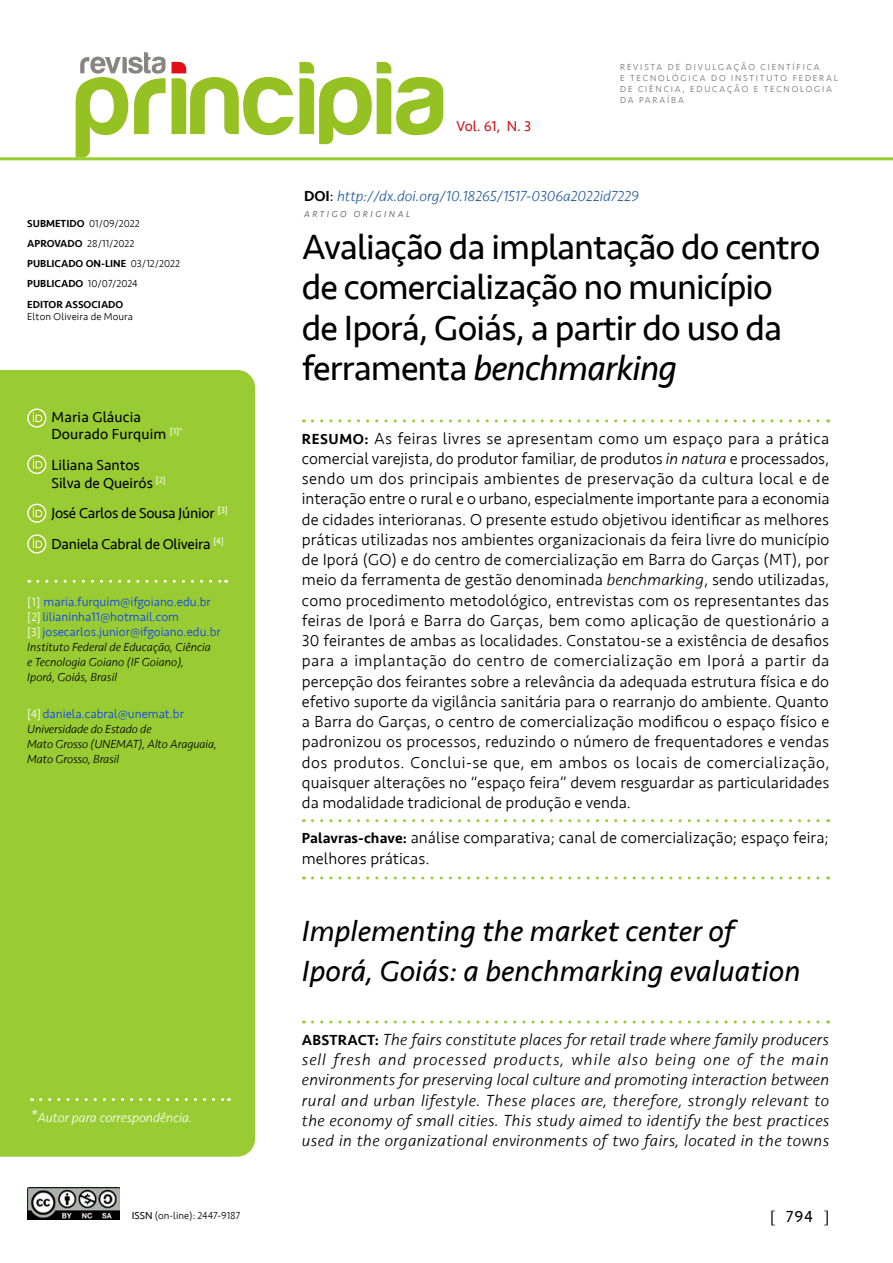
<style>
.page{position:relative;width:893px;height:1263px;background:#fff}
.page>*{position:absolute;margin:0;border:0;box-sizing:border-box;transform-origin:0 0}
.t1{font:36px/40.5px "Seravek";letter-spacing:-.025em;color:#000}
.t2{font:italic 30px/40.5px "Seravek";color:#000}
.t3{font:300 16.5px/20.2px "Seravek";color:#000;text-align:justify}
.t4{font:italic 300 16.5px/20.2px "Seravek";letter-spacing:.025em;color:#000;text-align:justify}
.t5{font:16.5px "Seravek";color:#000}
.t6{font:15px/16.5px "Seravek";letter-spacing:-.005em;color:#000}
.t7{font:italic 300 15px "Seravek";color:#275b9b}
.t8{font:14.7px "Seravek";color:#cd1719}
.t9{font:italic 300 13.5px "Seravek";color:#fff}
.t10{font:300 12.75px/15px "Seravek";color:#0d42eb}
.t11{font:italic 300 12px/15px "Seravek";letter-spacing:-.005em;color:#000}
.t12{font:500 10.5px/20.2px "Seravek";color:#000}
.t13{font:300 10.5px "Seravek";letter-spacing:.005em;color:#000}
.t14{font:300 9px/10.8px "Seravek";letter-spacing:.2em;color:#706f6f}
.t15{font:italic 9px "Seravek";letter-spacing:.285em;color:#706f6f}
.s1{font-weight:300}
.s2{font-size:12px;color:#fff}
.s3{font-size:18px}
.s4{font-weight:400}
.s5{font-weight:500;font-style:normal;color:#000}
.s6{font-weight:400;font-style:normal;color:#000}
.s7{font-style:italic}
.s8{font-weight:500;font-size:15px}
.s9{font-weight:500;font-style:normal;font-size:15px}
.s10{font-family:"Times New Roman"}
</style>
<div class="page">
<div style="left:0;top:370px;width:255px;height:787px;background:#9c3"></div>
<svg style="left:172px;top:62px;width:271px;height:82px"></svg>
<svg style="left:76px;top:52px;width:90px;height:105px"></svg>
<img style="left:28px;top:1187px;width:91px;height:32px">
<svg style="left:41px;top:1098px;width:188px;height:3px"></svg>
<svg style="left:312px;top:419px;width:517px;height:3px"></svg>
<svg style="left:312px;top:819px;width:517px;height:3px"></svg>
<svg style="left:312px;top:876px;width:517px;height:3px"></svg>
<svg style="left:312px;top:1020px;width:517px;height:3px"></svg>
<svg style="left:27px;top:408px;width:20px;height:21px"></svg>
<svg style="left:27px;top:455px;width:20px;height:20px"></svg>
<svg style="left:27px;top:504px;width:20px;height:20px"></svg>
<svg style="left:27px;top:534px;width:20px;height:21px"></svg>
<svg style="left:38px;top:580px;width:189px;height:3px"></svg>
<hr style="left:0;top:157px;width:893px;height:3px;background:#9c3">
<p class="t12" style="left:27px;top:213px;width:154px">SUBMETIDO <span class="s1">01/09/2022<br></span>APROVADO <span class="s1">28/11/2022<br></span>PUBLICADO ON-LINE <span class="s1">03/12/2022<br></span>PUBLICADO <span class="s1">10/07/2024<br></span>EDITOR ASSOCIADO</p>
<p class="t13" style="left:27px;top:311px;width:107px">Elton Oliveira de Moura</p>
<p class="t6" style="left:52px;top:409px;width:133px">Maria Gláucia<br>Dourado Furquim <sup>[1]*</sup></p>
<p class="t6" style="left:52px;top:455px;width:116px;line-height:18px">Liliana Santos<br>Silva de Queirós <sup>[2]</sup></p>
<p class="t6" style="left:52px;top:498px;width:178px;line-height:30.8px">José Carlos de Sousa Júnior <sup>[3]<br></sup>Daniela Cabral de Oliveira <sup>[4]</sup></p>
<p class="t10" style="left:27px;top:594px;width:195px"><span class="s2">[1]</span> maria.furquim@ifgoiano.edu.br <span class="s2">[2]</span> lilianinha11@hotmail.com<br><span class="s2">[3]</span> josecarlos.junior@ifgoiano.edu.br</p>
<p class="t11" style="left:27px;top:640px;width:185px">Instituto Federal de Educação, Ciência e Tecnologia Goiano (IF Goiano),<br>Iporá, Goiás, Brasil</p>
<p class="t10" style="left:27px;top:706px;width:158px"><span class="s2">[4]</span> daniela.cabral@unemat.br</p>
<p class="t11" style="left:27px;top:721px;width:191px">Universidade do Estado de<br>Mato Grosso (UNEMAT), Alto Araguaia,<br>Mato Grosso, Brasil</p>
<p class="t9" style="left:30px;top:1110px;width:164px"><span class="s3">*</span>Autor para correspondência.</p>
<p class="t13" style="left:132px;top:1210px;width:110px"><span class="s4">ISSN</span> (on-line): 2447-9187</p>
<p class="t8" style="left:456px;top:115px;width:76px">Vol. 61, N. 3</p>
<p class="t14" style="left:620px;top:62px;width:219px">REVISTA DE DIVULGAÇÃO CIENTÍFICA<br>E TECNOLÓGICA DO INSTITUTO FEDERAL<br>DE CIÊNCIA, EDUCAÇÃO E TECNOLOGIA<br>DA PARAÍBA</p>
<p class="t7" style="left:304px;top:187px;width:336px"><span class="s5">DOI</span><span class="s6">:</span> http://dx.doi.org/10.18265/1517-0306a2022id7229</p>
<h1 class="t1" style="left:302px;top:226px;width:520px">Avaliação da implantação do centro de comercialização no município<br>de Iporá, Goiás, a partir do uso da ferramenta <span class="s7">benchmarking</span></h1>
<p class="t15" style="left:304px;top:207px;width:108px">ARTIGO ORIGINAL</p>
<p class="t3" style="left:302px;top:428px;width:529px"><span class="s8">RESUMO:</span> As feiras livres se apresentam como um espaço para a prática comercial varejista, do produtor familiar, de produtos <span class="s7">in natura</span> e processados, sendo um dos principais ambientes de preservação da cultura local e de interação entre o rural e o urbano, especialmente importante para a economia de cidades interioranas. O presente estudo objetivou identificar as melhores práticas utilizadas nos ambientes organizacionais da feira livre do município de Iporá (GO) e do centro de comercialização em Barra do Garças (MT), por meio da ferramenta de gestão denominada <span class="s7">benchmarking</span>, sendo utilizadas, como procedimento metodológico, entrevistas com os representantes das feiras de Iporá e Barra do Garças, bem como aplicação de questionário a 30 feirantes de ambas as localidades. Constatou-se a existência de desafios para a implantação do centro de comercialização em Iporá a partir da percepção dos feirantes sobre a relevância da adequada estrutura física e do efetivo suporte da vigilância sanitária para o rearranjo do ambiente. Quanto a Barra do Garças, o centro de comercialização modificou o espaço físico e padronizou os processos, reduzindo o número de frequentadores e vendas dos produtos. Conclui-se que, em ambos os locais de comercialização, quaisquer alterações no “espaço feira” devem resguardar as particularidades da modalidade tradicional de produção e venda.</p>
<p class="t3" style="left:302px;top:828px;width:528px"><span class="s8">Palavras-chave:</span> análise comparativa; canal de comercialização; espaço feira; melhores práticas.</p>
<h2 class="t2" style="left:302px;top:910px;width:500px">Implementing the market center of<br>Iporá, Goiás: a benchmarking evaluation</h2>
<p class="t4" style="left:302px;top:1029px;width:529px"><span class="s9">ABSTRACT:</span> The fairs constitute places for retail trade where family producers sell fresh and processed products, while also being one of the main environments for preserving local culture and promoting interaction between rural and urban lifestyle. These places are, therefore, strongly relevant to the economy of small cities. This study aimed to identify the best practices used in the organizational environments of two fairs, located in the towns</p>
<p class="t5" style="left:770px;top:1204px;width:61px"><span class="s10">[</span> 794 <span class="s10">]</span></p>
</div>
